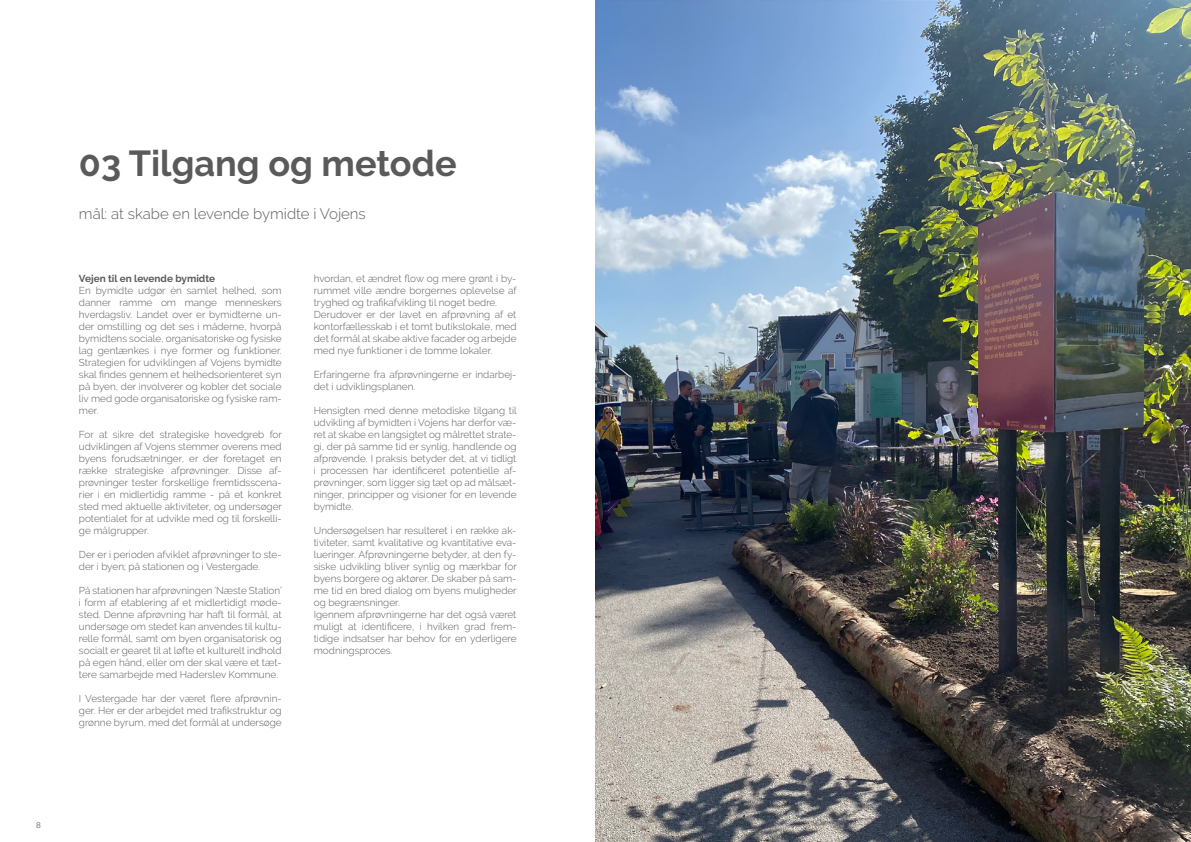
<style>
.page{position:relative;width:1191px;height:842px;background:#fff}
.page>*{position:absolute;margin:0;border:0;box-sizing:border-box;transform-origin:0 0}
.t1{font:700 36px "Raleway";color:#5a5a5a}
.t2{font:300 15px "Raleway";color:#5c5c5c}
.t3{font:300 10px/12px "Raleway";color:#5b5b5b;text-align:justify}
.t4{font:700 10px "Raleway";color:#5b5b5b}
.t5{font:8px "Raleway";color:#595959}
</style>
<div class="page">
<img style="left:595px;top:0;width:596px;height:842px">
<p class="t5" style="left:36px;top:821px;width:6px">8</p>
<p class="t1" style="left:79px;top:142px;width:379px">03 Tilgang og metode</p>
<p class="t2" style="left:79px;top:204px;width:288px">mål: at skabe en levende bymidte i Vojens</p>
<p class="t4" style="left:79px;top:272px;width:138px">Vejen til en levende bymidte</p>
<p class="t3" style="left:79px;top:284px;width:204px">En bymidte udgør én samlet helhed, som danner ramme om mange menneskers hverdagsliv. Landet over er bymidterne un&shy;der omstilling og det ses i måderne, hvorpå bymidtens sociale, organisatoriske og fysiske lag gentænkes i nye former og funktioner.<br>Strategien for udviklingen af Vojens bymidte skal findes gennem et helhedsorienteret syn på byen, der involverer og kobler det sociale liv med gode organisatoriske og fysiske ram&shy;mer.</p>
<p class="t3" style="left:79px;top:428px;width:204px">For at sikre det strategiske hovedgreb for udviklingen af Vojens stemmer overens med byens forudsætninger, er der foretaget en række strategiske afprøvninger. Disse af&shy;prøvninger tester forskellige fremtidsscena&shy;rier i en midlertidig ramme - på et konkret sted med aktuelle aktiviteter, og undersøger potentialet for at udvikle med og til forskelli&shy;ge målgrupper.</p>
<p class="t3" style="left:79px;top:548px;width:204px">Der er i perioden afviklet afprøvninger to ste&shy;der i byen; på stationen og i Vestergade.</p>
<p class="t3" style="left:79px;top:584px;width:204px">På stationen har afprøvningen ’Næste Station’ i form af etablering af et midlertidigt møde&shy;sted. Denne afprøvning har haft til formål, at undersøge om stedet kan anvendes til kultu&shy;relle formål, samt om byen organisatorisk og socialt er gearet til at løfte et kulturelt indhold på egen hånd, eller om der skal være et tæt&shy;tere samarbejde med Haderslev Kommune.</p>
<p class="t3" style="left:79px;top:692px;width:204px">I Vestergade har der været flere afprøvnin&shy;ger. Her er der arbejdet med trafikstruktur og grønne byrum, med det formål at undersøge</p>
<p class="t3" style="left:314px;top:272px;width:204px">hvordan, et ændret flow og mere grønt i by&shy;rummet ville ændre borgernes oplevelse af tryghed og trafikafvikling til noget bedre.</p>
<p class="t3" style="left:314px;top:308px;width:204px">Derudover er der lavet en afprøvning af et kontorfællesskab i et tomt butikslokale, med det formål at skabe aktive facader og arbejde med nye funktioner i de tomme lokaler.</p>
<p class="t3" style="left:314px;top:368px;width:204px">Erfaringerne fra afprøvningerne er indarbej&shy;det i udviklingsplanen.</p>
<p class="t3" style="left:314px;top:404px;width:204px">Hensigten med denne metodiske tilgang til udvikling af bymidten i Vojens har derfor væ&shy;ret at skabe en langsigtet og målrettet strate&shy;gi, der på samme tid er synlig, handlende og afprøvende. I praksis betyder det, at vi tidligt i processen har identificeret potentielle af&shy;prøvninger, som ligger sig tæt op ad målsæt&shy;ninger, principper og visioner for en levende bymidte.</p>
<p class="t3" style="left:314px;top:524px;width:204px">Undersøgelsen har resulteret i en række ak&shy;tiviteter, samt kvalitative og kvantitative eva&shy;lueringer. Afprøvningerne betyder, at den fy&shy;siske udvikling bliver synlig og mærkbar for byens borgere og aktører. De skaber på sam&shy;me tid en bred dialog om byens muligheder og begrænsninger.</p>
<p class="t3" style="left:314px;top:608px;width:204px">Igennem afprøvningerne har det også været muligt at identificere, i hvilken grad frem&shy;tidige indsatser har behov for en yderligere modningsproces.</p>
</div>
